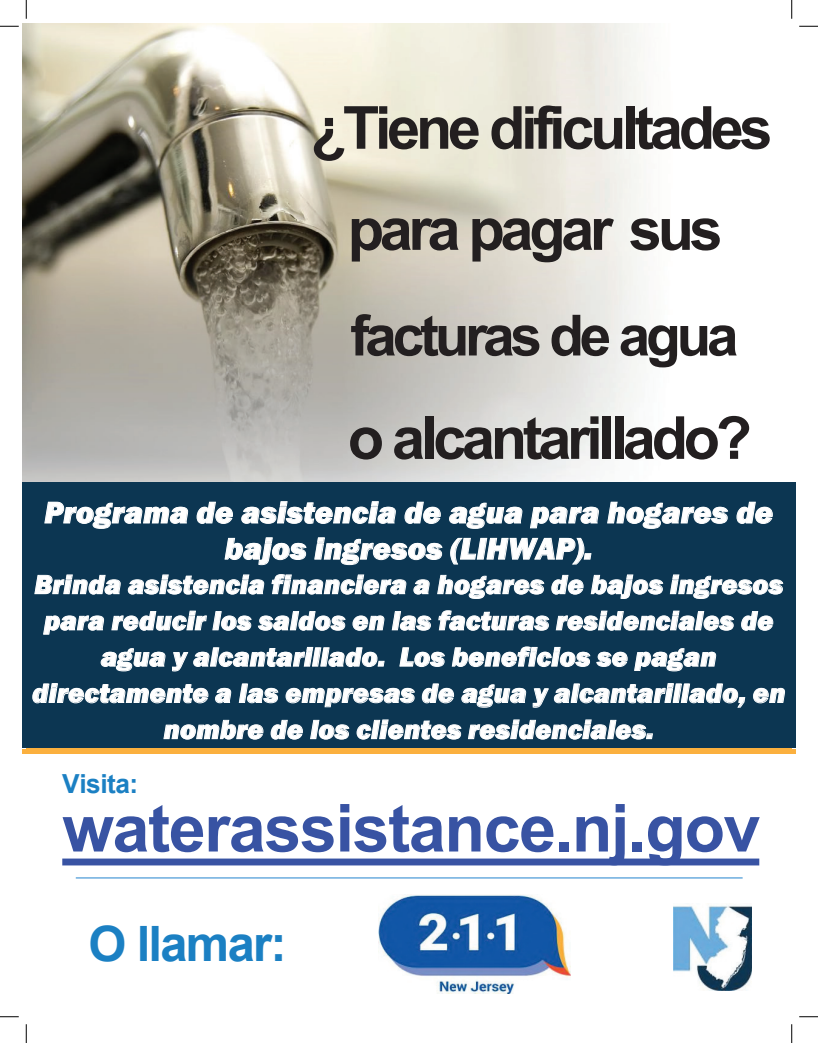
<style>
.page{position:relative;width:818px;height:1043px;background:#fff}
.page>*{position:absolute;margin:0;border:0;box-sizing:border-box;transform-origin:0 0}
.t1{font:700 66.25px "Arial";letter-spacing:-.02em;color:#3853a3}
.t2{font:700 59.38px "Arial";color:#231f20}
.t3{font:700 58.75px/100px "Arial";letter-spacing:-.07em;color:#231f20;text-align:center}
.t4{font:700 56.25px "Arial";letter-spacing:-.075em;color:#231f20}
.t5{font:700 49.25px "Arial";letter-spacing:-.035em;color:#1b80c3}
.t6{font:700 48.75px "Arial";letter-spacing:-.035em;color:#1b80c3}
.t7{font:italic 800 31.25px/36.1px "Franklin Gothic";letter-spacing:.01em;color:#fff;text-align:center}
.t8{font:italic 800 27.75px/36.6px "Franklin Gothic";letter-spacing:.01em;color:#fff;text-align:center}
.t9{font:italic 800 27.5px/36.2px "Franklin Gothic";letter-spacing:.01em;color:#fff;text-align:center}
.t10{font:700 26.5px "Arial";letter-spacing:-.015em;color:#1b80c3}
.t11{font:700 26.25px "Arial";letter-spacing:-.015em;color:#1b80c3}
</style>
<div class="page">
<svg style="left:791px;top:748px;width:4px;height:5px"></svg>
<img style="left:22px;top:24px;width:620px;height:458px">
<hr style="left:791px;top:482px;width:4px;height:265px;background:#0c3652">
<hr style="left:22px;top:482px;width:4px;height:265px;background:#0c3652">
<div style="left:26px;top:748px;width:765px;height:5px;background:#fbb03e"></div>
<img style="left:379px;top:894px;width:191px;height:99px">
<img style="left:673px;top:905px;width:78px;height:85px">
<div style="left:26px;top:482px;width:765px;height:265px;background:#0c3652"></div>
<svg style="left:62px;top:858px;width:697px;height:7px"></svg>
<hr style="left:76px;top:877px;width:666px;height:1px;background:#6bacde">
<svg style="left:22px;top:749px;width:4px;height:4px"></svg>
<svg style="left:0;top:25px;width:19px;height:2px"></svg>
<svg style="left:799px;top:25px;width:19px;height:2px"></svg>
<svg style="left:0;top:1016px;width:19px;height:1px"></svg>
<svg style="left:799px;top:1016px;width:19px;height:1px"></svg>
<svg style="left:25px;top:0;width:2px;height:19px"></svg>
<svg style="left:25px;top:1024px;width:2px;height:18px"></svg>
<svg style="left:791px;top:0;width:1px;height:19px"></svg>
<svg style="left:791px;top:1024px;width:1px;height:18px"></svg>
<h3 class="t3" style="left:312px;top:81px;width:458px">¿Tiene dificultades para pagar sus</h3>
<h2 class="t2" style="left:500px;top:190px;width:35px">a</h2>
<h3 class="t4" style="left:351px;top:298px;width:386px">facturas de agua</h3>
<h3 class="t3" style="left:348px;top:388px;width:401px">o alcantarillado?</h3>
<p class="t7" style="left:44px;top:494px;width:730px">Programa de asistencia de agua para hogares de bajos ingresos (LIHWAP).</p>
<p class="t9" style="left:32px;top:566px;width:754px">Brinda asistencia financiera a hogares de bajos ingresos para reducir los saldos en las facturas residenciales de agua y alcantarillado. Los beneficios se pagan directamente a las empresas de agua y alcantarillado, en nombre de los clientes residenciales.</p>
<p class="t11" style="left:62px;top:766px;width:78px">Visita:</p>
<h1 class="t1" style="left:62px;top:784px;width:699px">waterassistance.nj.gov</h1>
<p class="t8" style="left:28px;top:569px;width:762px">Brinda asistencia financiera a hogares de bajos ingresos para reducir los saldos en las facturas residenciales de agua y alcantarillado. Los beneficios se pagan directamente a las empresas de agua y alcantarillado, en nombre de los clientes residenciales.</p>
<p class="t10" style="left:59px;top:771px;width:78px">Visita:</p>
<h3 class="t6" style="left:89px;top:912px;width:200px">O llamar:</h3>
<h3 class="t5" style="left:85px;top:918px;width:202px">O llamar:</h3>
</div>
